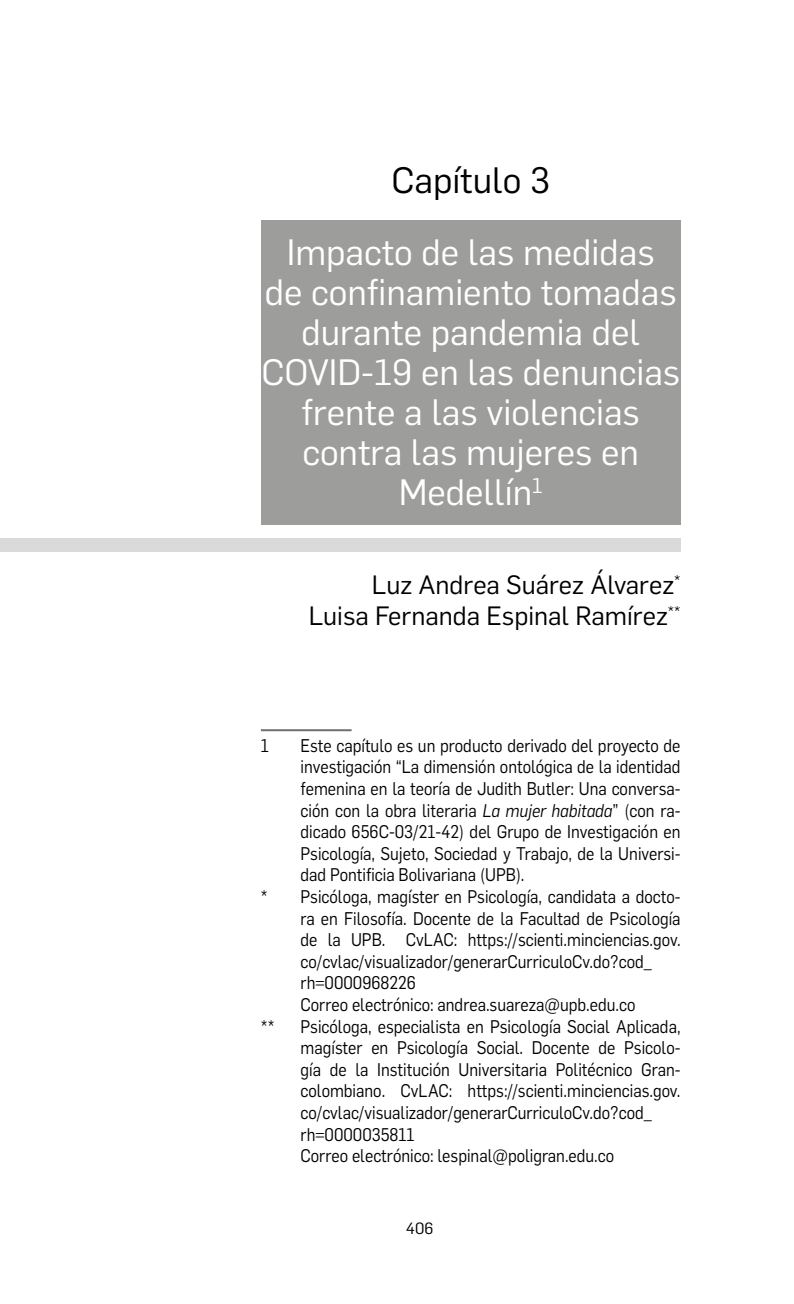
<style>
.page{position:relative;width:794px;height:1304px;background:#fff}
.page>*{position:absolute;margin:0;border:0;box-sizing:border-box;transform-origin:0 0}
.t1{font:36px/40px "Flama";color:#fff;text-align:center}
.t2{font:36px "Flama";color:#000}
.t3{font:26px/31.2px "Flama";color:#000;text-align:right}
.t4{font:18px/21.6px "Flama";color:#000;scale:.9 1}
.t5{font:16px "Flama";color:#000}
.s1{font-style:italic}
</style>
<div class="page">
<div style="left:261px;top:220px;width:419px;height:304px;background:#9d9d9c"></div>
<div style="left:0;top:539px;width:680px;height:13px;background:#dadada"></div>
<hr style="left:261px;top:729px;width:90px;height:2px;background:#706f6f">
<h1 class="t2" style="left:391px;top:155px;width:160px">Capítulo 3</h1>
<h1 class="t1" style="left:261px;top:230px;width:420px">Impacto de las medidas<br>de confinamiento tomadas durante pandemia del<br>COVID-19 en las denuncias frente a las violencias contra las mujeres en<br>Medellín<sup>1</sup></h1>
<h2 class="t3" style="left:309px;top:568px;width:373px">Luz Andrea Suárez Álvarez<sup>*<br></sup>Luisa Fernanda Espinal Ramírez<sup>**</sup></h2>
<p class="t4" style="left:261px;top:733px;width:11px">1</p>
<p class="t4" style="left:300px;top:733px;width:424px">Este capítulo es un producto derivado del proyecto de</p>
<p class="t4" style="left:300px;top:755px;width:424px">investigación “La dimensión ontológica de la identidad</p>
<p class="t4" style="left:300px;top:777px;width:424px">femenina en la teoría de Judith Butler: Una conversa-</p>
<p class="t4" style="left:300px;top:798px;width:424px">ción con la obra literaria <span class="s1">La mujer habitada</span>” (con ra-</p>
<p class="t4" style="left:300px;top:820px;width:424px">dicado 656C-03/21-42) del Grupo de Investigación en</p>
<p class="t4" style="left:300px;top:841px;width:424px">Psicología, Sujeto, Sociedad y Trabajo, de la Universi-</p>
<p class="t4" style="left:300px;top:863px;width:250px">dad Pontificia Bolivariana (UPB).</p>
<p class="t4" style="left:261px;top:885px;width:468px">* Psicóloga, magíster en Psicología, candidata a docto-</p>
<p class="t4" style="left:300px;top:906px;width:424px">ra en Filosofía. Docente de la Facultad de Psicología</p>
<p class="t4" style="left:300px;top:928px;width:424px">de la UPB. CvLAC: https://scienti.minciencias.gov.</p>
<p class="t4" style="left:300px;top:949px;width:392px">co/cvlac/visualizador/generarCurriculoCv.do?cod_</p>
<p class="t4" style="left:300px;top:971px;width:130px">rh=0000968226</p>
<p class="t4" style="left:300px;top:993px;width:373px">Correo electrónico: andrea.suareza@upb.edu.co</p>
<p class="t4" style="left:261px;top:1014px;width:17px">**</p>
<p class="t4" style="left:300px;top:1014px;width:424px">Psicóloga, especialista en Psicología Social Aplicada, magíster en Psicología Social. Docente de Psicolo&shy;gía de la Institución Universitaria Politécnico Gran&shy;colombiano. CvLAC: https://scienti.minciencias.gov. co/cvlac/visualizador/generarCurriculoCv.do?cod_ rh=0000035811<br>Correo electrónico: lespinal@poligran.edu.co</p>
<p class="t5" style="left:406px;top:1217px;width:29px">406</p>
</div>
